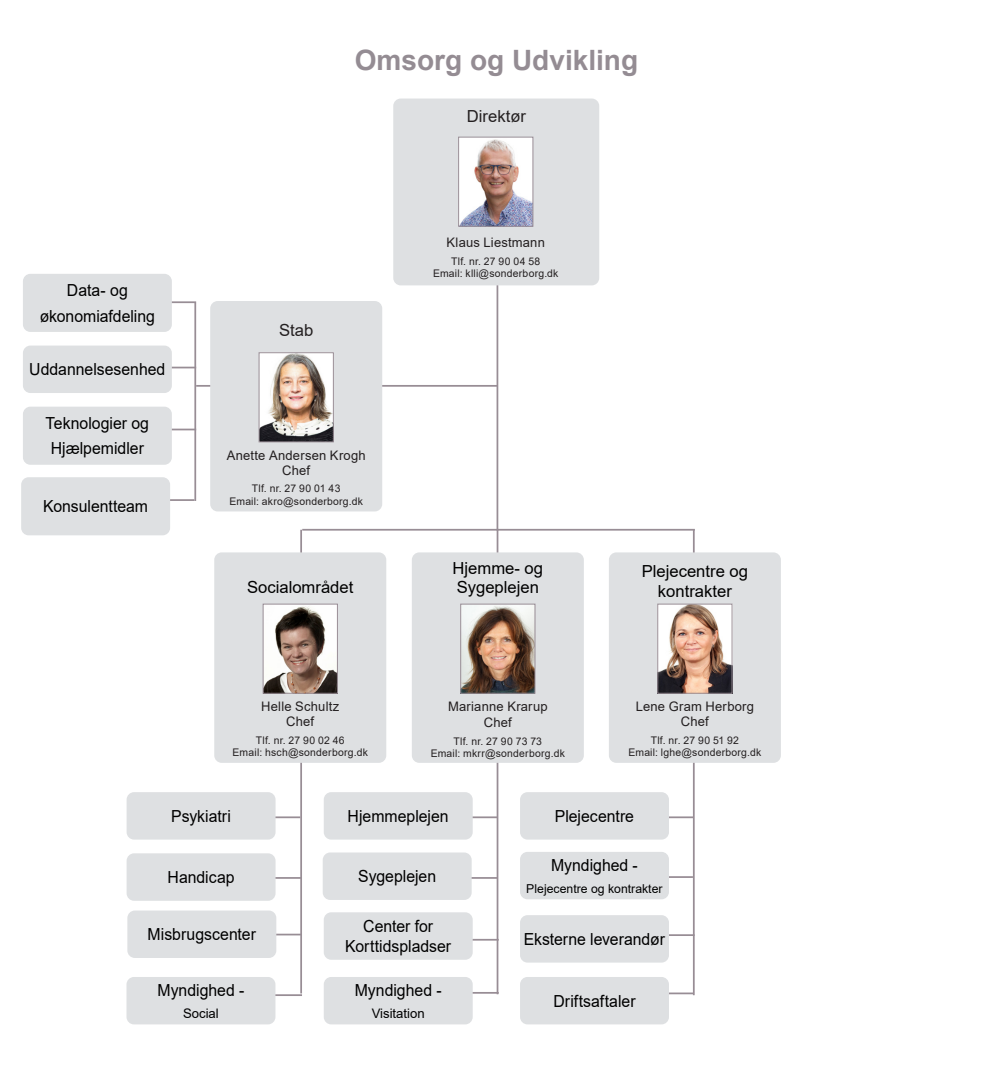
<style>
.page{position:relative;width:993px;height:1092px;background:#fff}
.page>*{position:absolute;margin:0;border:0;box-sizing:border-box;transform-origin:0 0}
.Direktør{font:700 28px "Arial";color:#948c93}
.Afdeling{font:16.62px/19.2px "Arial";color:#000;text-align:center;scale:.95 1}
.Forvaltning{font:16.62px "Arial";color:#000}
.Område{font:16.62px "Arial";color:#231f20}
.Navn_med_stilling{font:13.12px/14.9px "Arial";letter-spacing:.015em;color:#231f20;text-align:center}
.niveau_2{font:13.12px "Arial";color:#000}
.Navn{font:13.12px "Arial";letter-spacing:.01em;color:#231f20}
.niveau_2-2{font:12.25px "Arial";color:#000}
.Telefonnr_og_email{font:10.5px "Arial";letter-spacing:.02em;color:#231f20}
</style>
<div class="page">
<hr style="left:164px;top:428px;width:32px;height:2px;background:#988d95">
<hr style="left:269px;top:933px;width:32px;height:2px;background:#988d95">
<hr style="left:194px;top:303px;width:2px;height:198px;background:#988d95">
<hr style="left:196px;top:385px;width:301px;height:1px;background:#988d95">
<hr style="left:496px;top:136px;width:2px;height:394px;background:#988d95">
<hr style="left:692px;top:529px;width:2px;height:466px;background:#988d95">
<hr style="left:300px;top:529px;width:2px;height:464px;background:#988d95">
<hr style="left:496px;top:529px;width:2px;height:465px;background:#988d95">
<hr style="left:164px;top:366px;width:32px;height:2px;background:#988d95">
<hr style="left:164px;top:301px;width:32px;height:2px;background:#988d95">
<div style="left:23px;top:345px;width:149px;height:48px;background:#dee0e2;border-radius:7px"></div>
<div style="left:23px;top:274px;width:149px;height:58px;background:#dee0e2;border-radius:7px"></div>
<div style="left:393px;top:98px;width:206px;height:187px;background:#dee0e2;border-radius:7px"></div>
<img style="left:460px;top:139px;width:71px;height:86px">
<div style="left:458px;top:137px;width:75px;height:90px;border:1px solid #988d95"></div>
<div style="left:210px;top:301px;width:172px;height:210px;background:#dee0e2;border-radius:7px"></div>
<img style="left:260px;top:354px;width:72px;height:86px">
<div style="left:258px;top:352px;width:76px;height:90px;border:1px solid #988d95"></div>
<div style="left:214px;top:552px;width:172px;height:210px;background:#dee0e2;border-radius:7px"></div>
<img style="left:264px;top:605px;width:72px;height:86px">
<div style="left:262px;top:603px;width:76px;height:90px;border:1px solid #988d95"></div>
<div style="left:608px;top:552px;width:172px;height:210px;background:#dee0e2;border-radius:7px"></div>
<img style="left:659px;top:605px;width:71px;height:86px">
<div style="left:657px;top:603px;width:75px;height:90px;border:1px solid #988d95"></div>
<div style="left:411px;top:552px;width:172px;height:210px;background:#dee0e2;border-radius:7px"></div>
<img style="left:462px;top:605px;width:71px;height:86px">
<div style="left:460px;top:603px;width:75px;height:90px;border:1px solid #988d95"></div>
<hr style="left:270px;top:877px;width:31px;height:1px;background:#988d95">
<hr style="left:269px;top:816px;width:31px;height:2px;background:#988d95">
<div style="left:126px;top:853px;width:149px;height:47px;background:#dee0e2;border-radius:7px"></div>
<div style="left:126px;top:792px;width:149px;height:47px;background:#dee0e2;border-radius:7px"></div>
<div style="left:127px;top:910px;width:149px;height:47px;background:#dee0e2;border-radius:7px"></div>
<hr style="left:467px;top:938px;width:31px;height:2px;background:#988d95">
<hr style="left:465px;top:877px;width:32px;height:1px;background:#988d95">
<hr style="left:466px;top:816px;width:31px;height:2px;background:#988d95">
<div style="left:322px;top:852px;width:149px;height:47px;background:#dee0e2;border-radius:7px"></div>
<div style="left:323px;top:792px;width:149px;height:47px;background:#dee0e2;border-radius:7px"></div>
<div style="left:323px;top:912px;width:149px;height:47px;background:#dee0e2;border-radius:7px"></div>
<hr style="left:661px;top:876px;width:31px;height:1px;background:#988d95">
<hr style="left:662px;top:816px;width:31px;height:2px;background:#988d95">
<div style="left:23px;top:406px;width:149px;height:58px;background:#dee0e2;border-radius:7px"></div>
<div style="left:520px;top:792px;width:148px;height:47px;background:#dee0e2;border-radius:7px"></div>
<hr style="left:302px;top:529px;width:392px;height:1px;background:#988d95">
<div style="left:520px;top:851px;width:148px;height:48px;background:#dee0e2;border-radius:7px"></div>
<hr style="left:661px;top:992px;width:31px;height:2px;background:#988d95">
<hr style="left:662px;top:934px;width:32px;height:1px;background:#988d95">
<div style="left:520px;top:915px;width:148px;height:47px;background:#dee0e2;border-radius:7px"></div>
<div style="left:520px;top:976px;width:148px;height:48px;background:#dee0e2;border-radius:7px"></div>
<hr style="left:467px;top:991px;width:31px;height:2px;background:#988d95">
<div style="left:323px;top:976px;width:149px;height:48px;background:#dee0e2;border-radius:7px"></div>
<hr style="left:270px;top:994px;width:32px;height:1px;background:#988d95">
<div style="left:126px;top:976px;width:149px;height:48px;background:#dee0e2;border-radius:7px"></div>
<hr style="left:163px;top:499px;width:31px;height:2px;background:#988d95">
<div style="left:21px;top:477px;width:149px;height:58px;background:#dee0e2;border-radius:7px"></div>
<p class="Direktør" style="left:354px;top:40px;width:285px">Omsorg og Udvikling</p>
<p class="Område" style="left:467px;top:104px;width:61px">Direktør</p>
<p class="Afdeling" style="left:67px;top:281px;width:65px">Data- og</p>
<p class="Afdeling" style="left:40px;top:306px;width:123px">økonomiafdeling</p>
<p class="Afdeling" style="left:29px;top:360px;width:145px">Uddannelsesenhed</p>
<p class="Afdeling" style="left:46px;top:413px;width:110px">Teknologier og</p>
<p class="Afdeling" style="left:51px;top:439px;width:100px">Hjælpemidler</p>
<p class="Afdeling" style="left:43px;top:496px;width:112px">Konsulentteam</p>
<p class="Område" style="left:279px;top:318px;width:36px">Stab</p>
<p class="Navn_med_stilling" style="left:227px;top:447px;width:140px">Anette Andersen Krogh</p>
<p class="Navn_med_stilling" style="left:282px;top:462px;width:29px">Chef</p>
<p class="Telefonnr_og_email" style="left:252px;top:481px;width:90px">Tlf. nr. 27 90 01 43</p>
<p class="Telefonnr_og_email" style="left:229px;top:494px;width:135px">Email: akro@sonderborg.dk</p>
<p class="Forvaltning" style="left:247px;top:576px;width:108px">Socialområdet</p>
<p class="Navn_med_stilling" style="left:261px;top:699px;width:80px">Helle Schultz<br>Chef</p>
<p class="Telefonnr_og_email" style="left:256px;top:732px;width:90px">Tlf. nr. 27 90 02 46</p>
<p class="Telefonnr_og_email" style="left:232px;top:745px;width:137px">Email: hsch@sonderborg.dk</p>
<p class="Navn" style="left:446px;top:233px;width:100px">Klaus Liestmann</p>
<p class="Telefonnr_og_email" style="left:451px;top:253px;width:90px">Tlf. nr. 27 90 04 58</p>
<p class="Telefonnr_og_email" style="left:433px;top:266px;width:127px">Email: klli@sonderborg.dk</p>
<p class="Forvaltning" style="left:452px;top:556px;width:92px">Hjemme- og</p>
<p class="Forvaltning" style="left:456px;top:576px;width:84px">Sygeplejen</p>
<p class="Navn_med_stilling" style="left:448px;top:698px;width:101px;line-height:15.8px">Marianne Krarup<br>Chef</p>
<p class="Telefonnr_og_email" style="left:453px;top:733px;width:90px">Tlf. nr. 27 90 73 73</p>
<p class="Telefonnr_og_email" style="left:430px;top:746px;width:136px">Email: mkrr@sonderborg.dk</p>
<p class="Forvaltning" style="left:641px;top:560px;width:108px">Plejecentre og</p>
<p class="Forvaltning" style="left:657px;top:579px;width:75px">kontrakter</p>
<p class="Navn_med_stilling" style="left:635px;top:699px;width:120px">Lene Gram Herborg</p>
<p class="Navn_med_stilling" style="left:680px;top:714px;width:29px">Chef</p>
<p class="Telefonnr_og_email" style="left:650px;top:732px;width:90px">Tlf. nr. 27 90 51 92</p>
<p class="Telefonnr_og_email" style="left:628px;top:745px;width:134px">Email: lghe@sonderborg.dk</p>
<p class="Afdeling" style="left:171px;top:806px;width:64px">Psykiatri</p>
<p class="Afdeling" style="left:167px;top:867px;width:72px">Handicap</p>
<p class="Afdeling" style="left:148px;top:924px;width:115px">Misbrugscenter</p>
<p class="Afdeling" style="left:347px;top:806px;width:108px">Hjemmeplejen</p>
<p class="Afdeling" style="left:358px;top:866px;width:84px">Sygeplejen</p>
<p class="Afdeling" style="left:345px;top:916px;width:113px">Center for<br>Korttidspladser</p>
<p class="Afdeling" style="left:554px;top:806px;width:85px">Plejecentre</p>
<p class="Afdeling" style="left:551px;top:855px;width:93px">Myndighed -</p>
<p class="niveau_2-2" style="left:526px;top:879px;width:138px">Plejecentre og kontrakter</p>
<p class="Afdeling" style="left:523px;top:929px;width:150px">Eksterne leverandør</p>
<p class="Afdeling" style="left:157px;top:980px;width:93px">Myndighed -</p>
<p class="niveau_2" style="left:183px;top:1003px;width:37px">Social</p>
<p class="Afdeling" style="left:354px;top:980px;width:93px">Myndighed -</p>
<p class="niveau_2" style="left:371px;top:1003px;width:55px">Visitation</p>
<p class="Afdeling" style="left:553px;top:991px;width:88px">Driftsaftaler</p>
</div>
